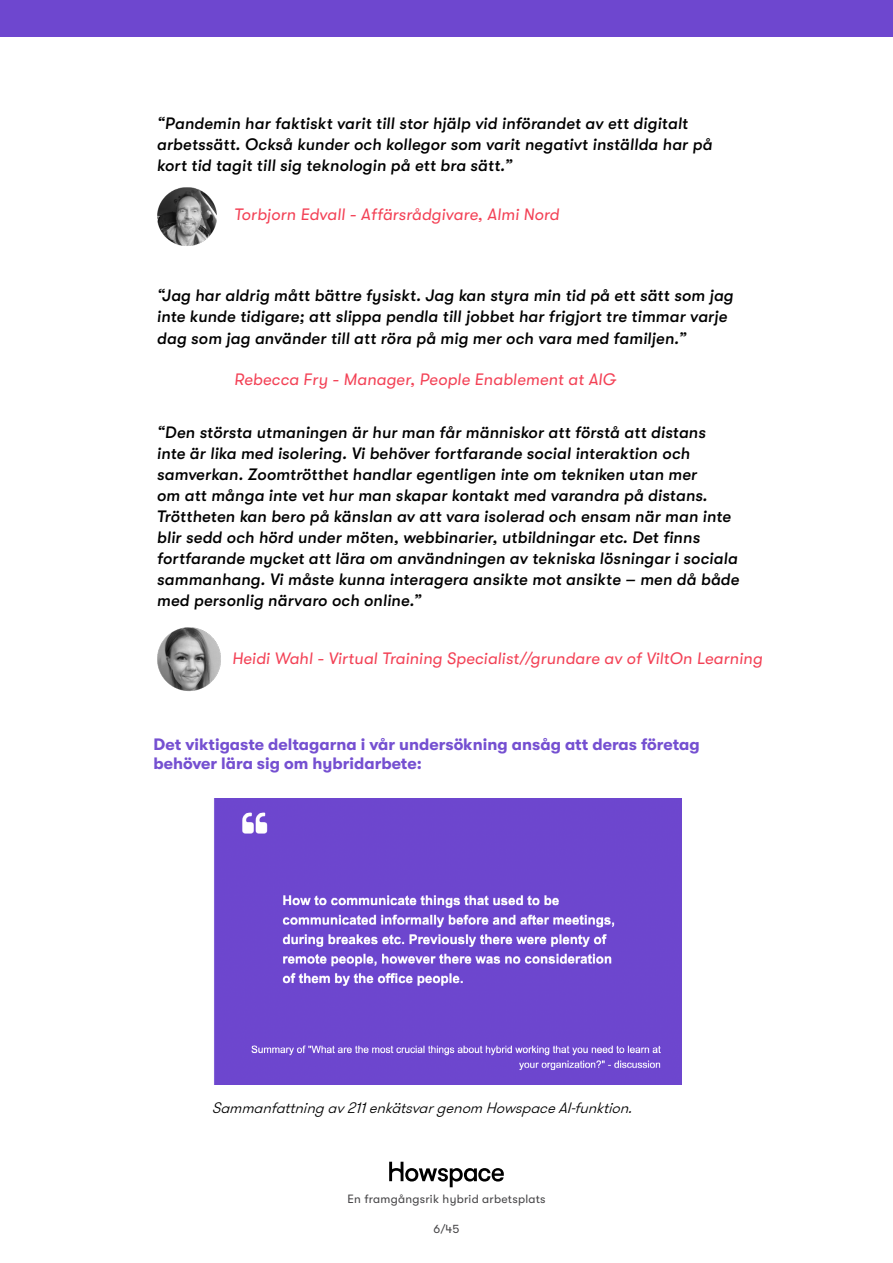
<style>
.page{position:relative;width:893px;height:1263px;background:#fff}
.page>*{position:absolute;margin:0;border:0;box-sizing:border-box;transform-origin:0 0}
.t1{font:italic 500 16.5px/21px "GT Walsheim Pro";letter-spacing:.01em;color:#000}
.t2{font:italic 16.5px "GT Walsheim Pro";letter-spacing:.01em;color:#f34155}
.t3{font:700 16.5px/19.8px "GT Walsheim Pro";color:#7550d1}
.t4{font:italic 300 15px "GT Walsheim Pro";color:#000}
.t5{font:12px "GT Walsheim Pro";letter-spacing:.02em;color:#464547}
</style>
<div class="page">
<svg style="left:389px;top:1162px;width:115px;height:25px"></svg>
<div style="left:0;top:0;width:893px;height:36px;background:#6e47cf"></div>
<img style="left:214px;top:798px;width:467px;height:286px">
<img style="left:157px;top:187px;width:60px;height:59px">
<img style="left:157px;top:627px;width:64px;height:64px">
<p class="t1" style="left:157px;top:113px;width:557px">“Pandemin har faktiskt varit till stor hjälp vid införandet av ett digitalt arbetssätt. Också kunder och kollegor som varit negativt inställda har på kort tid tagit till sig teknologin på ett bra sätt.”</p>
<p class="t2" style="left:234px;top:205px;width:327px">Torbjorn Edvall - Affärsrådgivare, Almi Nord</p>
<p class="t1" style="left:157px;top:285px;width:578px">“Jag har aldrig mått bättre fysiskt. Jag kan styra min tid på ett sätt som jag inte kunde tidigare; att slippa pendla till jobbet har frigjort tre timmar varje dag som jag använder till att röra på mig mer och vara med familjen.”</p>
<p class="t2" style="left:234px;top:370px;width:384px">Rebecca Fry - Manager, People Enablement at AIG</p>
<p class="t1" style="left:157px;top:422px;width:584px">“Den största utmaningen är hur man får människor att förstå att distans<br>inte är lika med isolering. Vi behöver fortfarande social interaktion och samverkan. Zoomtrötthet handlar egentligen inte om tekniken utan mer<br>om att många inte vet hur man skapar kontakt med varandra på distans.<br>Tröttheten kan bero på känslan av att vara isolerad och ensam när man inte blir sedd och hörd under möten, webbinarier, utbildningar etc. Det finns fortfarande mycket att lära om användningen av tekniska lösningar i sociala sammanhang. Vi måste kunna interagera ansikte mot ansikte – men då både med personlig närvaro och online.”</p>
<p class="t2" style="left:232px;top:649px;width:532px">Heidi Wahl - Virtual Training Specialist//grundare av of ViltOn Learning</p>
<p class="t3" style="left:154px;top:734px;width:548px">Det viktigaste deltagarna i vår undersökning ansåg att deras företag behöver lära sig om hybridarbete:</p>
<p class="t4" style="left:212px;top:1099px;width:427px">Sammanfattningav211enkätsvargenom HowspaceAI-funktion.</p>
<p class="t5" style="left:347px;top:1192px;width:200px">En framgångsrik hybrid arbetsplats</p>
<p class="t5" style="left:434px;top:1222px;width:27px">6/45</p>
</div>
